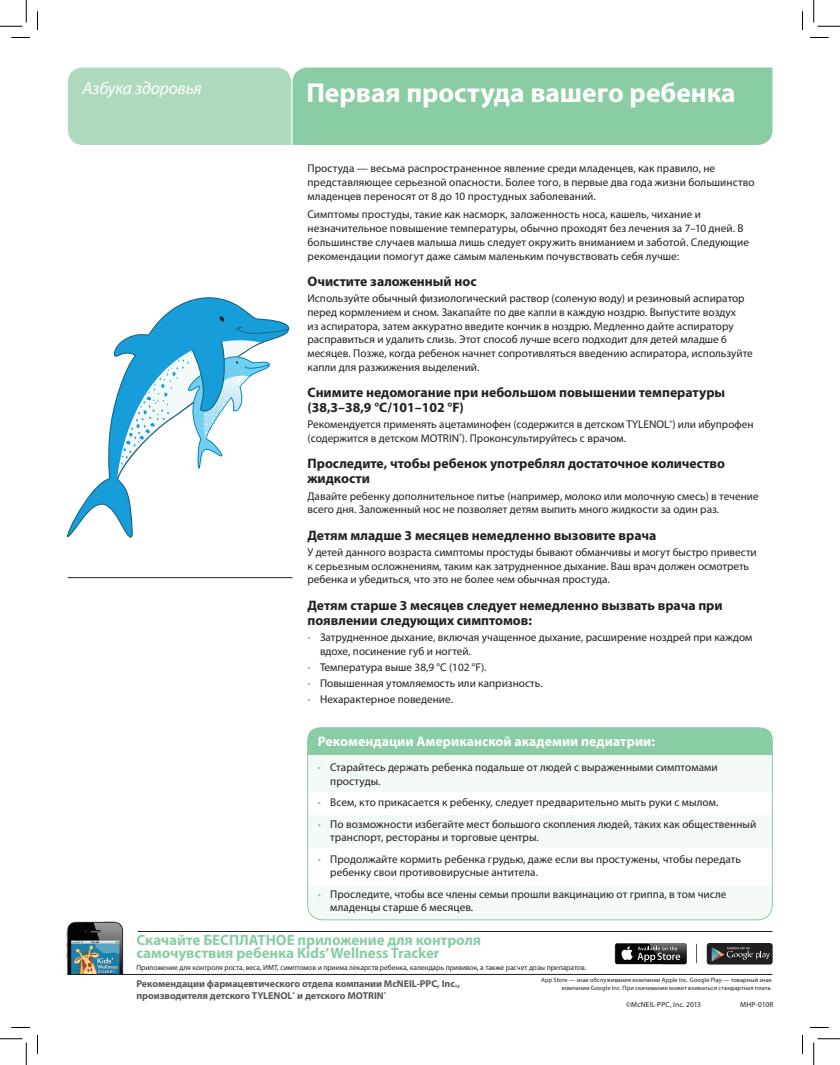
<style>
.page{position:relative;width:840px;height:1065px;background:#fff}
.page>*{position:absolute;margin:0;border:0;box-sizing:border-box;transform-origin:0 0}
.t1{font:700 27.5px "Myriad Pro";color:#fff}
.t2{font:italic 17.5px "Myriad Pro";letter-spacing:-.01em;color:#fff}
.secondary_bulleted_l{font:700 15px/13.8px "Myriad Pro";letter-spacing:-.005em;color:#8acda5}
.t3{font:700 13.75px/15px "Myriad Pro";color:#231f20}
.t4{font:700 13.75px "Myriad Pro";letter-spacing:.005em;color:#fff}
.t5{font:11.25px/13.8px "Myriad Pro";color:#231f20}
.secondary_bulleted_l-2{font:700 10px/12px "Myriad Pro";letter-spacing:-.005em;color:#57585a}
.secondary_bulleted_l-3{font:7.5px "Myriad Pro";letter-spacing:-.005em;color:#231f20}
.secondary_bulleted_l-4{font:7.5px "Myriad Pro";letter-spacing:.015em;color:#231f20}
.t6{font:6.25px/7.5px "Myriad Pro";letter-spacing:.02em;color:#231f20;text-align:right}
.s1{color:#8acda5}
</style>
<div class="page">
<svg style="left:67px;top:297px;width:223px;height:241px"></svg>
<svg style="left:218px;top:315px;width:7px;height:6px"></svg>
<svg style="left:117px;top:327px;width:172px;height:153px"></svg>
<div style="left:292px;top:68px;width:480px;height:77px;background:#8acda5"></div>
<div style="left:68px;top:68px;width:223px;height:77px;background:#aedabe"></div>
<hr style="left:68px;top:577px;width:225px;height:1px;background:#231f20">
<div style="left:308px;top:728px;width:464px;height:192px;background:#f4faf6;border-radius:15px"></div>
<div style="left:308px;top:728px;width:464px;height:27px;background:#8acda5"></div>
<div style="left:308px;top:848px;width:464px;height:38px;background:#fff"></div>
<div style="left:308px;top:792px;width:464px;height:23px;background:#fff"></div>
<div style="left:308px;top:728px;width:464px;height:192px;border:1px solid #8acda5;border-radius:15px"></div>
<img style="left:66px;top:921px;width:58px;height:54px">
<hr style="left:138px;top:931px;width:635px;height:1px;background:#231f20">
<hr style="left:68px;top:974px;width:704px;height:1px;background:#231f20">
<div style="left:707px;top:943px;width:66px;height:22px;background:#231f20;border-radius:3px"></div>
<svg style="left:712px;top:947px;width:58px;height:15px"></svg>
<div style="left:615px;top:943px;width:72px;height:21px;background:#040503;border-radius:2px"></div>
<img style="left:649px;top:943px;width:38px;height:21px">
<svg style="left:621px;top:946px;width:59px;height:16px"></svg>
<svg style="left:696px;top:944px;width:1px;height:19px"></svg>
<svg style="left:11px;top:37px;width:19px;height:1px"></svg>
<svg style="left:810px;top:37px;width:19px;height:1px"></svg>
<svg style="left:11px;top:1027px;width:19px;height:1px"></svg>
<svg style="left:810px;top:1027px;width:19px;height:1px"></svg>
<svg style="left:37px;top:11px;width:1px;height:19px"></svg>
<svg style="left:37px;top:1035px;width:1px;height:19px"></svg>
<svg style="left:802px;top:11px;width:1px;height:19px"></svg>
<svg style="left:802px;top:1035px;width:1px;height:19px"></svg>
<svg style="left:0;top:0;width:27px;height:27px"></svg>
<svg style="left:0;top:1039px;width:27px;height:26px"></svg>
<svg style="left:814px;top:0;width:26px;height:27px"></svg>
<svg style="left:814px;top:1039px;width:26px;height:26px"></svg>
<p class="t2" style="left:82px;top:78px;width:121px">Азбука здоровья</p>
<p class="t1" style="left:306px;top:75px;width:431px">Первая простуда вашего ребенка</p>
<p class="t5" style="left:308px;top:161px;width:449px">Простуда — весьма распространенное явление среди младенцев, как правило, не представляющее серьезной опасности. Более того, в первые два года жизни большинство младенцев переносят от 8 до 10 простудных заболеваний.</p>
<p class="t5" style="left:308px;top:208px;width:443px">Симптомы простуды, такие как насморк, заложенность носа, кашель, чихание и незначительное повышение температуры, обычно проходят без лечения за 7–10 дней. В большинстве случаев малыша лишь следует окружить вниманием и заботой. Следующие рекомендации помогут даже самым маленьким почувствовать себя лучше:</p>
<p class="t3" style="left:308px;top:273px;width:171px">Очистите заложенный нос</p>
<p class="t5" style="left:308px;top:291px;width:447px">Используйте обычный физиологический раствор (соленую воду) и резиновый аспиратор перед кормлением и сном. Закапайте по две капли в каждую ноздрю. Выпустите воздух<br>из аспиратора, затем аккуратно введите кончик в ноздрю. Медленно дайте аспиратору расправиться и удалить слизь. Этот способ лучше всего подходит для детей младше 6 месяцев. Позже, когда ребенок начнет сопротивляться введению аспиратора, используйте капли для разжижения выделений.</p>
<p class="t3" style="left:308px;top:385px;width:419px">Снимите недомогание при небольшом повышении температуры (38,3–38,9 °С/101–102 °F)</p>
<p class="t5" style="left:308px;top:418px;width:448px">Рекомендуется применять ацетаминофен (содержится в детском TYLENOL<sup>®</sup>) или ибупрофен (содержится в детском MOTRIN<sup>®</sup>). Проконсультируйтесь с врачом.</p>
<p class="t3" style="left:308px;top:456px;width:419px">Проследите, чтобы ребенок употреблял достаточное количество жидкости</p>
<p class="t5" style="left:308px;top:489px;width:453px">Давайте ребенку дополнительное питье (например, молоко или молочную смесь) в течение всего дня. Заложенный нос не позволяет детям выпить много жидкости за один раз.</p>
<p class="t3" style="left:308px;top:527px;width:350px">Детям младше 3 месяцев немедленно вызовите врача</p>
<p class="t5" style="left:308px;top:545px;width:451px">У детей данного возраста симптомы простуды бывают обманчивы и могут быстро привести к серьезным осложнениям, таким как затрудненное дыхание. Ваш врач должен осмотреть ребенка и убедиться, что это не более чем обычная простуда.</p>
<p class="t3" style="left:308px;top:597px;width:417px">Детям старше 3 месяцев следует немедленно вызвать врача при появлении следующих симптомов:</p>
<p class="t5" style="left:320px;top:630px;width:434px;text-indent:-12px"><span class="s1">•</span> Затрудненное дыхание, включая учащенное дыхание, расширение ноздрей при каждом вдохе, посинение губ и ногтей.</p>
<p class="t5" style="left:308px;top:660px;width:181px"><span class="s1">•</span> Температура выше 38,9 °С (102 °F).</p>
<p class="t5" style="left:308px;top:676px;width:237px"><span class="s1">•</span> Повышенная утомляемость или капризность.</p>
<p class="t5" style="left:308px;top:693px;width:147px"><span class="s1">•</span> Нехарактерное поведение.</p>
<p class="t4" style="left:318px;top:733px;width:339px">Рекомендации Американской академии педиатрии:</p>
<p class="t5" style="left:330px;top:761px;width:389px;text-indent:-13px"><span class="s1">•</span> Старайтесь держать ребенка подальше от людей с выраженными симптомами простуды.</p>
<p class="t5" style="left:318px;top:796px;width:402px"><span class="s1">•</span> Всем, кто прикасается к ребенку, следует предварительно мыть руки с мылом.</p>
<p class="t5" style="left:330px;top:817px;width:428px;text-indent:-12px"><span class="s1">•</span> По возможности избегайте мест большого скопления людей, таких как общественный транспорт, рестораны и торговые центры.</p>
<p class="t5" style="left:330px;top:852px;width:412px;text-indent:-12px"><span class="s1">•</span> Продолжайте кормить ребенка грудью, даже если вы простужены, чтобы передать ребенку свои противовирусные антитела.</p>
<p class="t5" style="left:330px;top:887px;width:398px;text-indent:-12px"><span class="s1">•</span> Проследите, чтобы все члены семьи прошли вакцинацию от гриппа, в том числе младенцы старше 6 месяцев.</p>
<p class="secondary_bulleted_l" style="left:136px;top:932px;width:346px">Скачайте БЕСПЛАТНОЕ приложение для контроля самочувствия ребенка Kids’ Wellness Tracker</p>
<p class="secondary_bulleted_l-3" style="left:136px;top:963px;width:451px">Приложение для контроля роста, веса, ИМТ, симптомов и приема лекарств ребенка, календарь прививок, а также расчет дозы препаратов.</p>
<p class="secondary_bulleted_l-2" style="left:136px;top:977px;width:325px">Рекомендации фармацевтического отдела компании McNEIL-PPC, Inc., производителя детского TYLENOL<sup>®</sup> и детского MOTRIN<sup>®</sup></p>
<p class="t6" style="left:541px;top:976px;width:232px">App Store — знак обслуживания компании Apple Inc. Google Play — товарный знак компании Google Inc. При скачивании может взиматься стандартная плата.</p>
<p class="secondary_bulleted_l-4" style="left:626px;top:1000px;width:76px">©McNEIL-PPC, Inc. 2013</p>
<p class="secondary_bulleted_l-3" style="left:740px;top:1000px;width:35px">MHP-010R</p>
</div>
